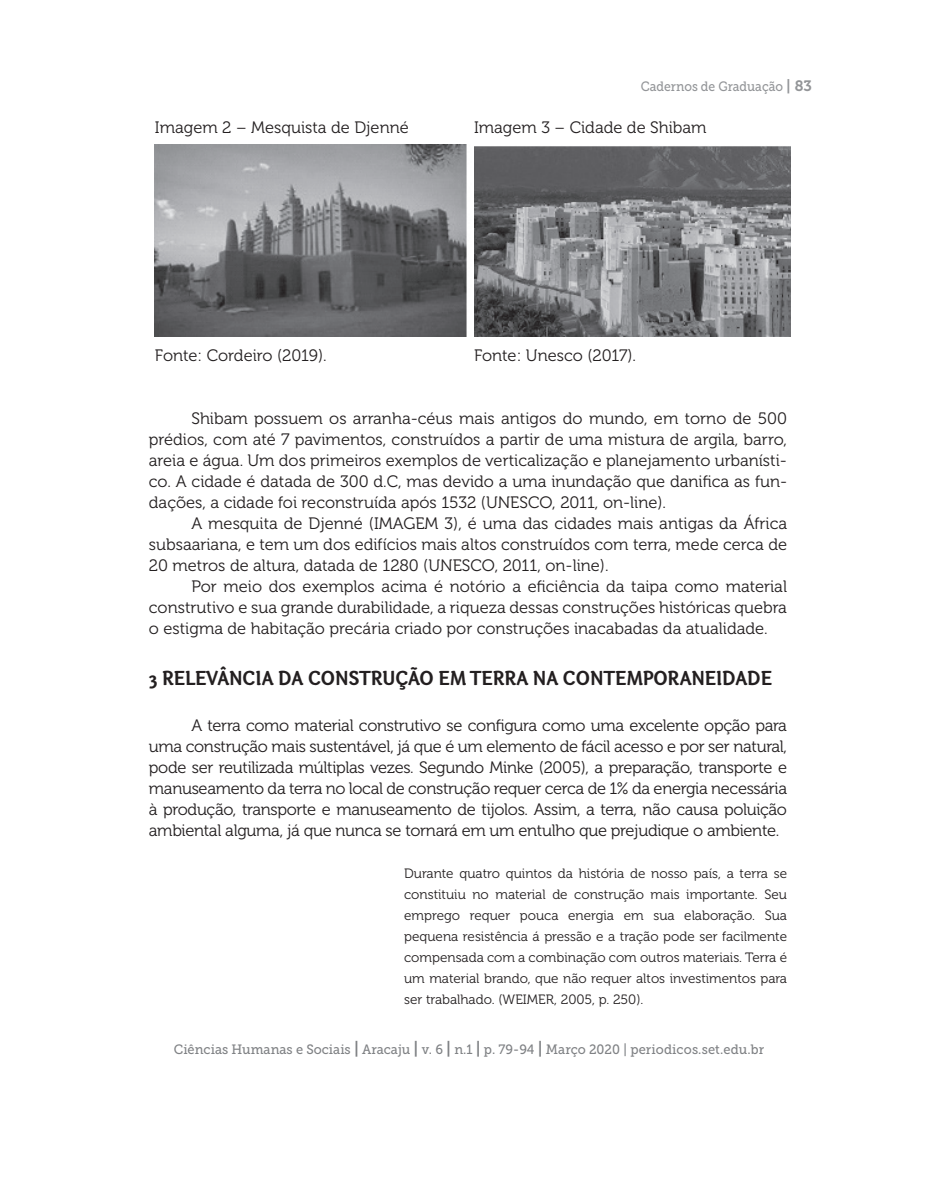
<style>
.page{position:relative;width:936px;height:1191px;background:#fff}
.page>*{position:absolute;margin:0;border:0;box-sizing:border-box;transform-origin:0 0}
.t1{font:21px "Otari Bold Limited";color:#231f20}
.t2{font:16.5px/21px "Museo 300";color:#231f20;text-align:justify}
.t3{font:13.5px/21px "Museo 300";color:#231f20;text-align:justify}
.t4{font:13.5px "Museo Slab 500";color:#808285;scale:.95 1}
.t5{font:13.5px "Museo Slab 500";color:#939598;scale:.9 1}
.s1{font-family:"Museo 700";font-size:15px}
.s2{font-family:"Museo 700";font-size:16.5px}
</style>
<div class="page">
<img style="left:155px;top:145px;width:312px;height:191px">
<img style="left:474px;top:146px;width:316px;height:191px">
<p class="t5" style="left:640px;top:79px;width:192px">Cadernos de Graduação <span class="s1">| 83</span></p>
<p class="t2" style="left:155px;top:117px;width:255px">Imagem 2 – Mesquista de Djenné</p>
<p class="t2" style="left:474px;top:117px;width:234px">Imagem 3 – Cidade de Shibam</p>
<p class="t2" style="left:155px;top:345px;width:173px">Fonte: Cordeiro (2019).</p>
<p class="t2" style="left:474px;top:345px;width:164px">Fonte: Unesco (2017).</p>
<p class="t2" style="left:149px;top:408px;width:639px;text-indent:43px">Shibam possuem os arranha-céus mais antigos do mundo, em torno de 500 prédios, com até 7 pavimentos, construídos a partir de uma mistura de argila, barro, areia e água. Um dos primeiros exemplos de verticalização e planejamento urbanísti&shy;co. A cidade é datada de 300 d.C, mas devido a uma inundação que danifica as fun&shy;dações, a cidade foi reconstruída após 1532 (UNESCO, 2011, on-line).</p>
<p class="t2" style="left:149px;top:513px;width:639px;text-indent:43px">A mesquita de Djenné (IMAGEM 3), é uma das cidades mais antigas da África subsaariana, e tem um dos edifícios mais altos construídos com terra, mede cerca de 20 metros de altura, datada de 1280 (UNESCO, 2011, on-line).</p>
<p class="t2" style="left:149px;top:576px;width:639px;text-indent:43px">Por meio dos exemplos acima é notório a eficiência da taipa como material construtivo e sua grande durabilidade, a riqueza dessas construções históricas quebra o estigma de habitação precária criado por construções inacabadas da atualidade.</p>
<p class="t1" style="left:149px;top:664px;width:624px">3 RELEVÂNCIA DA CONSTRUÇÃO EM TERRA NA CONTEMPORANEIDADE</p>
<p class="t2" style="left:149px;top:715px;width:639px;text-indent:43px">A terra como material construtivo se configura como uma excelente opção para uma construção mais sustentável, já que é um elemento de fácil acesso e por ser natural, pode ser reutilizada múltiplas vezes. Segundo Minke (2005), a preparação, transporte e manuseamento da terra no local de construção requer cerca de 1% da energia necessária à produção, transporte e manuseamento de tijolos. Assim, a terra, não causa poluição ambiental alguma, já que nunca se tornará em um entulho que prejudique o ambiente.</p>
<p class="t3" style="left:404px;top:863px;width:384px">Durante quatro quintos da história de nosso país, a terra se constituiu no material de construção mais importante. Seu emprego requer pouca energia em sua elaboração. Sua pequena resistência á pressão e a tração pode ser facilmente compensada com a combinação com outros materiais. Terra é um material brando, que não requer altos investimentos para ser trabalhado. (WEIMER, 2005, p. 250).</p>
<p class="t4" style="left:174px;top:1041px;width:623px">Ciências Humanas e Sociais <span class="s2">|</span> Aracaju <span class="s2">|</span> v. 6 <span class="s2">|</span> n.1 <span class="s2">|</span> p. 79-94 <span class="s2">|</span> Março 2020 | periodicos.set.edu.br</p>
</div>
